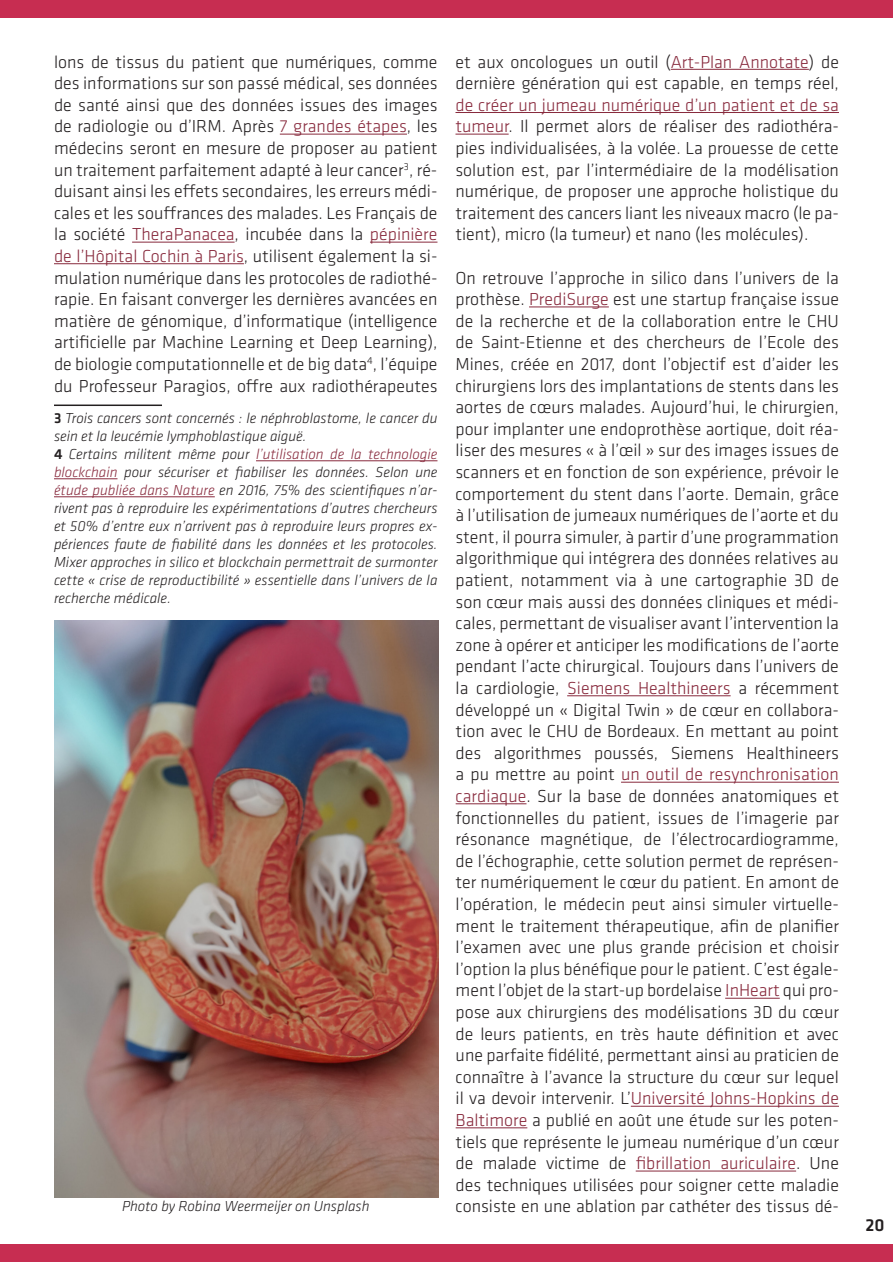
<style>
.page{position:relative;width:893px;height:1263px;background:#fff}
.page>*{position:absolute;margin:0;border:0;box-sizing:border-box;transform-origin:0 0}
.t1{font:300 18px/21.6px "Klavika";color:#231f20;text-align:justify}
.t2{font:500 18px "Klavika";color:#231f20}
.t3{font:italic 300 15px/18px "Klavika";color:#231f20}
.s1{color:#882a3d}
.s2{font-weight:500;font-style:normal}
</style>
<div class="page">
<div style="left:1px;top:1244px;width:892px;height:18px;background:#c72d51"></div>
<div style="left:1px;top:0;width:892px;height:18px;background:#c72d51"></div>
<hr style="left:671px;top:69px;width:138px;height:1px;background:#882a3d">
<hr style="left:455px;top:112px;width:384px;height:1px;background:#882a3d">
<hr style="left:455px;top:134px;width:54px;height:1px;background:#882a3d">
<hr style="left:529px;top:306px;width:80px;height:1px;background:#882a3d">
<hr style="left:567px;top:695px;width:164px;height:1px;background:#882a3d">
<hr style="left:621px;top:782px;width:218px;height:1px;background:#882a3d">
<hr style="left:456px;top:803px;width:70px;height:1px;background:#882a3d">
<hr style="left:725px;top:998px;width:55px;height:1px;background:#882a3d">
<hr style="left:631px;top:1106px;width:208px;height:1px;background:#882a3d">
<hr style="left:456px;top:1127px;width:71px;height:1px;background:#882a3d">
<hr style="left:636px;top:1170px;width:160px;height:1px;background:#882a3d">
<hr style="left:280px;top:134px;width:127px;height:1px;background:#882a3d">
<hr style="left:132px;top:242px;width:103px;height:1px;background:#882a3d">
<hr style="left:370px;top:242px;width:67px;height:1px;background:#882a3d">
<hr style="left:54px;top:263px;width:190px;height:1px;background:#882a3d">
<hr style="left:54px;top:404px;width:108px;height:2px;background:#231f20">
<hr style="left:256px;top:460px;width:181px;height:1px;background:#882a3d">
<hr style="left:54px;top:478px;width:63px;height:1px;background:#882a3d">
<hr style="left:54px;top:496px;width:161px;height:1px;background:#882a3d">
<img style="left:54px;top:621px;width:385px;height:577px">
<p class="t1" style="left:54px;top:51px;width:385px">lons de tissus du patient que numériques, comme des informations sur son passé médical, ses données de santé ainsi que des données issues des images de radiologie ou d’IRM. Après <span class="s1">7 grandes étapes</span>, les médecins seront en mesure de proposer au patient un traitement parfaitement adapté à leur cancer<sup>3</sup>, ré&shy;duisant ainsi les effets secondaires, les erreurs médi&shy;cales et les souffrances des malades. Les Français de la société <span class="s1">TheraPanacea</span>, incubée dans la <span class="s1">pépinière de l’Hôpital Cochin à Paris</span>, utilisent également la si&shy;mulation numérique dans les protocoles de radiothé&shy;rapie. En faisant converger les dernières avancées en matière de génomique, d’informatique (intelligence artificielle par Machine Learning et Deep Learning), de biologie computationnelle et de big data<sup>4</sup>, l’équipe du Professeur Paragios, offre aux radiothérapeutes</p>
<p class="t3" style="left:54px;top:409px;width:385px"><span class="s2">3</span> Trois cancers sont concernés : le néphroblastome, le cancer du sein et la leucémie lymphoblastique aiguë.<br><span class="s2">4</span> Certains militent même pour <span class="s1">l’utilisation de la technologie blockchain</span> pour sécuriser et fiabiliser les données. Selon une <span class="s1">étude publiée dans Nature</span> en 2016, 75% des scientifiques n’ar&shy;rivent pas à reproduire les expérimentations d’autres chercheurs et 50% d’entre eux n’arrivent pas à reproduire leurs propres ex&shy;périences faute de fiabilité dans les données et les protocoles.<br>Mixer approches in silico et blockchain permettrait de surmonter cette « crise de reproductibilité » essentielle dans l’univers de la recherche médicale.</p>
<p class="t3" style="left:122px;top:1196px;width:249px">Photo by Robina Weermeijer on Unsplash</p>
<p class="t1" style="left:455px;top:51px;width:385px">et aux oncologues un outil (<span class="s1">Art-Plan Annotate</span>) de dernière génération qui est capable, en temps réel,</p>
<p class="t1" style="left:455px;top:94px;width:385px"><span class="s1">de créer un jumeau numérique d’un patient et de sa tumeur</span>. Il permet alors de réaliser des radiothéra&shy;pies individualisées, à la volée. La prouesse de cette solution est, par l’intermédiaire de la modélisation numérique, de proposer une approche holistique du traitement des cancers liant les niveaux macro (le pa&shy;tient), micro (la tumeur) et nano (les molécules).</p>
<p class="t1" style="left:455px;top:267px;width:385px">On retrouve l’approche in silico dans l’univers de la prothèse. <span class="s1">PrediSurge</span> est une startup française issue de la recherche et de la collaboration entre le CHU de Saint-Etienne et des chercheurs de l’Ecole des Mines, créée en 2017, dont l’objectif est d’aider les chirurgiens lors des implantations de stents dans les aortes de cœurs malades. Aujourd’hui, le chirurgien, pour implanter une endoprothèse aortique, doit réa&shy;liser des mesures « à l’œil » sur des images issues de scanners et en fonction de son expérience, prévoir le comportement du stent dans l’aorte. Demain, grâce à l’utilisation de jumeaux numériques de l’aorte et du stent, il pourra simuler, à partir d’une programmation algorithmique qui intégrera des données relatives au patient, notamment via à une cartographie 3D de son cœur mais aussi des données cliniques et médi&shy;cales, permettant de visualiser avant l’intervention la zone à opérer et anticiper les modifications de l’aorte pendant l’acte chirurgical. Toujours dans l’univers de la cardiologie, <span class="s1">Siemens Healthineers</span> a récemment développé un « Digital Twin » de cœur en collabora&shy;tion avec le CHU de Bordeaux. En mettant au point des algorithmes poussés, Siemens Healthineers a pu mettre au point <span class="s1">un outil de resynchronisation cardiaque</span>. Sur la base de données anatomiques et fonctionnelles du patient, issues de l’imagerie par résonance magnétique, de l’électrocardiogramme, de l’échographie, cette solution permet de représen&shy;ter numériquement le cœur du patient. En amont de l’opération, le médecin peut ainsi simuler virtuelle&shy;ment le traitement thérapeutique, afin de planifier l’examen avec une plus grande précision et choisir l’option la plus bénéfique pour le patient. C’est égale&shy;ment l’objet de la start-up bordelaise <span class="s1">InHeart</span> qui pro&shy;pose aux chirurgiens des modélisations 3D du cœur de leurs patients, en très haute définition et avec une parfaite fidélité, permettant ainsi au praticien de connaître à l’avance la structure du cœur sur lequel il va devoir intervenir. L’<span class="s1">Université Johns-Hopkins de Baltimore</span> a publié en août une étude sur les poten&shy;tiels que représente le jumeau numérique d’un cœur de malade victime de <span class="s1">fibrillation auriculaire</span>. Une des techniques utilisées pour soigner cette maladie consiste en une ablation par cathéter des tissus dé-</p>
<p class="t2" style="left:865px;top:1212px;width:21px">20</p>
</div>
